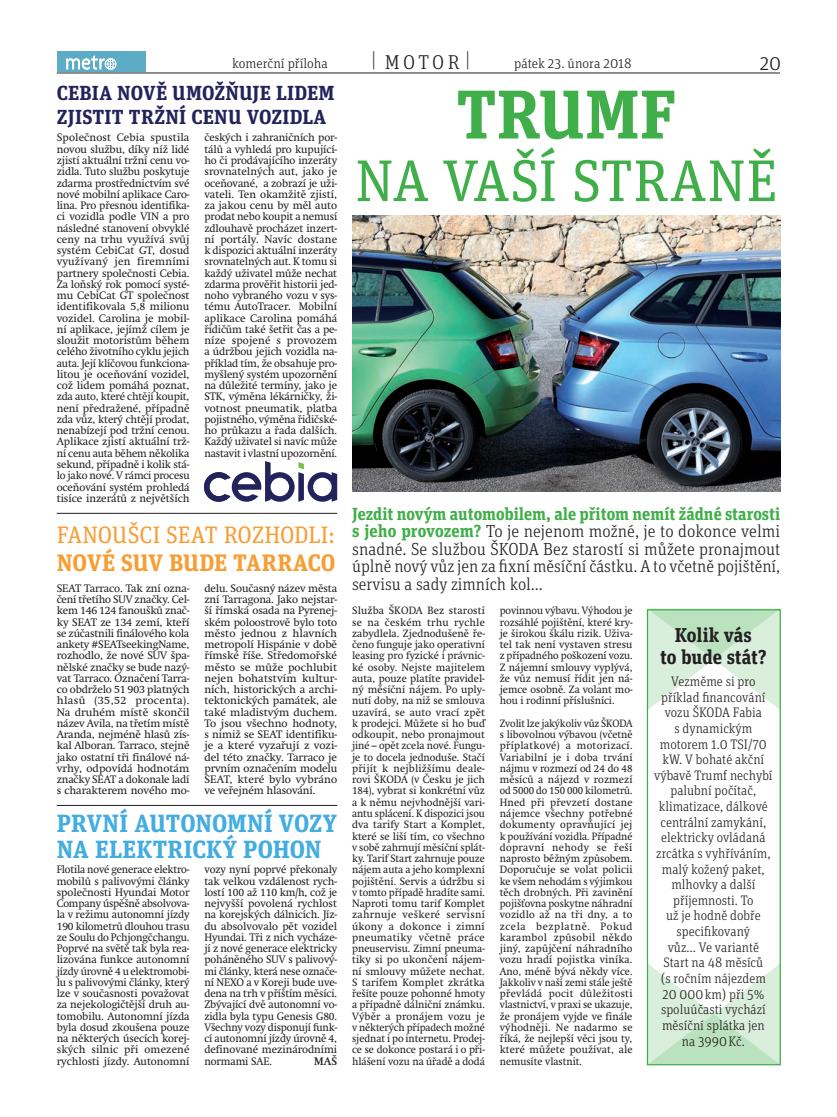
<style>
.page{position:relative;width:837px;height:1117px;background:#fff}
.page>*{position:absolute;margin:0;border:0;box-sizing:border-box;transform-origin:0 0}
.t1{font:700 68.75px "Unit Slab Pro";color:#40ae49}
.t2{font:58.75px "Unit Slab Pro";letter-spacing:-.01em;color:#40ae49}
.t3{font:700 24.88px/26.2px "Unit Slab Pro";letter-spacing:.01em;color:#43ace1}
.t4{font:23.75px/27.5px "Unit Slab Pro";letter-spacing:-.005em;color:#f89d33}
.t5{font:700 23.75px "Unit Slab Pro";letter-spacing:.01em;color:#f89d33}
.t6{font:700 20.25px/23.8px "Unit Slab Pro";letter-spacing:.01em;color:#23235c}
.t7{font:700 20px/22.5px "Unit Slab CE";letter-spacing:-.005em;color:#231f20;text-align:center;scale:.96 1}
.t8{font:300 20px "Unit Slab Pro";letter-spacing:.16em;color:#231f20}
.t9{font:300 17.5px/17.5px "Unit Slab CE";color:#231f20;text-align:justify}
.t10{font:300 13.75px/15.6px "Unit Slab CE";color:#231f20;text-align:center;scale:.96 1}
.t11{font:300 13.75px "Unit Slab Pro";color:#231f20}
.t12{font:10.75px/11.2px "Metro Swift";letter-spacing:-.01em;color:#231f20;text-align:justify}
.t13{font:10.75px/11.2px "Metro Swift";letter-spacing:-.01em;color:#231f20;text-align:justify;scale:.95 1}
.t14{font:700 10.75px "Metro Swift";color:#231f20}
.t15{font:10.5px/11.2px "Metro Swift";letter-spacing:.005em;color:#231f20;text-align:justify}
.t16{font:10.5px/11.2px "Metro Swift";letter-spacing:.005em;color:#231f20;scale:.93 1}
.t17{font:10.5px/11.2px "Metro Swift";letter-spacing:.005em;color:#231f20;text-align:justify;scale:.95 1}
.s1{font-family:"Gotham Narrow"}
.s2{font-weight:700}
.s3{font-weight:700;color:#40ae49}
</style>
<div class="page">
<div style="left:57px;top:51px;width:89px;height:21px;background:#5cacc6"></div>
<svg style="left:66px;top:55px;width:50px;height:15px"></svg>
<hr style="left:57px;top:73px;width:722px;height:1px;background:#231f20">
<svg style="left:648px;top:963px;width:130px;height:100px"></svg>
<svg style="left:648px;top:608px;width:132px;height:102px"></svg>
<img style="left:352px;top:215px;width:428px;height:276px">
<div style="left:646px;top:609px;width:134px;height:456px;border:1px solid #40ae49"></div>
<svg style="left:204px;top:461px;width:133px;height:40px"></svg>
<hr style="left:57px;top:513px;width:280px;height:1px;background:#231f20">
<hr style="left:57px;top:805px;width:280px;height:1px;background:#231f20">
<p class="t11" style="left:232px;top:55px;width:97px">komerční příloha</p>
<h3 class="t8" style="left:371px;top:49px;width:101px"><span class="s1">|</span> motor <span class="s1">|</span></h3>
<p class="t11" style="left:514px;top:54px;width:119px">pátek 23. února 2018</p>
<p class="t8" style="left:759px;top:50px;width:23px">20</p>
<p class="t6" style="left:57px;top:80px;width:278px">CEBIA NOVĚ UMOŽŇUJE LIDEM<br>ZJISTIT TRŽNÍ CENU VOZIDLA</p>
<p class="t12" style="left:204px;top:132px;width:134px">českých i zahraničních por&shy;tálů a vyhledá pro kupující&shy;ho či prodávajícího inzeráty srovnatelných aut, jako je oceňované, a zobrazí je uži&shy;vateli. Ten okamžitě zjistí, za jakou cenu by měl auto prodat nebo koupit a nemusí zdlouhavě procházet inzert&shy;ní portály. Navíc dostane k dispozici aktuální inzeráty srovnatelných aut. K tomu si každý uživatel může nechat zdarma prověřit historii jed&shy;noho vybraného vozu v sys&shy;tému AutoTracer. Mobilní aplikace Carolina pomáhá řidičům také šetřit čas a pe&shy;níze spojené s provozem a údržbou jejich vozidla na&shy;příklad tím, že obsahuje pro&shy;myšlený systém upozornění na důležité termíny, jako je STK, výměna lékárničky, ži&shy;votnost pneumatik, platba pojistného, výměna řidičské&shy;ho průkazu a řada dalších.<br>Každý uživatel si navíc může nastavit i vlastní upozornění.</p>
<p class="t12" style="left:57px;top:132px;width:134px">Společnost Cebia spustila novou službu, díky níž lidé zjistí aktuální tržní cenu vo&shy;zidla. Tuto službu poskytuje zdarma prostřednictvím své nové mobilní aplikace Caro&shy;lina. Pro přesnou identifika&shy;ci vozidla podle VIN a pro následné stanovení obvyklé ceny na trhu využívá svůj systém CebiCat GT, dosud využívaný jen firemními partnery společnosti Cebia.<br>Za loňský rok pomocí systé&shy;mu CebiCat GT společnost identifikovala 5,8 milionu vozidel. Carolina je mobil&shy;ní aplikace, jejímž cílem je sloužit motoristům během celého životního cyklu jejich auta. Její klíčovou funkciona&shy;litou je oceňování vozidel, což lidem pomáhá poznat, zda auto, které chtějí koupit, není předražené, případně zda vůz, který chtějí prodat, nenabízejí pod tržní cenou.<br>Aplikace zjistí aktuální trž&shy;ní cenu auta během několika sekund, případně i kolik stá&shy;lo jako nové. V rámci procesu oceňování systém prohledá tisíce inzerátů z největších</p>
<p class="t4" style="left:57px;top:520px;width:280px">FANOUŠCI SEAT ROZHODLI:<br><span class="s2">NOVÉ SUV</span></p>
<p class="t5" style="left:169px;top:545px;width:168px">BUDE TARRACO</p>
<p class="t12" style="left:204px;top:582px;width:134px">delu. Současný název města zní Tarragona. Jako nejstar&shy;ší římská osada na Pyrenej&shy;ském poloostrově bylo toto město jednou z hlavních metropolí Hispánie v době římské říše. Středomořské město se může pochlubit nejen bohatstvím kultur&shy;ních, historických a archi&shy;tektonických památek, ale také mladistvým duchem.<br>To jsou všechno hodnoty, s nimiž se SEAT identifiku&shy;je a které vyzařují z vozi&shy;del této značky. Tarraco je prvním označením modelu SEAT, které bylo vybráno ve veřejném hlasování.</p>
<p class="t12" style="left:57px;top:582px;width:134px">SEAT Tarraco. Tak zní ozna&shy;čení třetího SUV značky. Cel&shy;kem 146 124 fanoušků znač&shy;ky SEAT ze 134 zemí, kteří se zúčastnili finálového kola ankety #SEATseekingName, rozhodlo, že nové SUV špa&shy;nělské značky se bude nazý&shy;vat Tarraco. Označení Tarra&shy;co obdrželo 51 903 platných hlasů (35,52 procenta).<br>Na druhém místě skončil název Avila, na třetím místě Aranda, nejméně hlasů zís&shy;kal Alboran. Tarraco, stejně jako ostatní tři finálové ná&shy;vrhy, odpovídá hodnotám značky SEAT a dokonale ladí s charakterem nového mo-</p>
<p class="t3" style="left:57px;top:808px;width:281px">PRVNÍ AUTONOMNÍ VOZY<br>NA ELEKTRICKÝ POHON</p>
<p class="t12" style="left:204px;top:863px;width:134px">vozy nyní poprvé překonaly tak velkou vzdálenost rych&shy;lostí 100 až 110 km/h, což je nejvyšší povolená rychlost na korejských dálnicích. Jíz&shy;du absolvovalo pět vozidel Hyundai. Tři z nich vycháze&shy;jí z nové generace elektricky poháněného SUV s palivový&shy;mi články, která nese označe&shy;ní NEXO a v Koreji bude uve&shy;dena na trh v příštím měsíci.<br>Zbývající dvě autonomní vo&shy;zidla byla typu Genesis G80.<br>Všechny vozy disponují funk&shy;cí autonomní jízdy úrovně 4, definované mezinárodními normami SAE.</p>
<p class="t13" style="left:57px;top:863px;width:141px">Flotila nové generace elektro&shy;mobilů s palivovými články společnosti Hyundai Motor Company úspěšně absolvova&shy;la v režimu autonomní jízdy 190 kilometrů dlouhou trasu ze Soulu do Pchjongčchangu.<br>Poprvé na světě tak byla rea&shy;lizována funkce autonomní jízdy úrovně 4 u elektromobi&shy;lu s palivovými články, který lze v současnosti považovat za nejekologičtější druh au&shy;tomobilu. Autonomní jízda byla dosud zkoušena pouze na některých úsecích korej&shy;ských silnic při omezené rychlosti jízdy. Autonomní</p>
<p class="t14" style="left:314px;top:1054px;width:24px">MAŠ</p>
<p class="t1" style="left:456px;top:64px;width:174px">TRUMF</p>
<p class="t2" style="left:355px;top:141px;width:423px">NA VAŠÍ STRA NĚ</p>
<p class="t9" style="left:352px;top:504px;width:429px"><span class="s3">Jezdit novým automobilem, ale přitom nemít žádné starosti s jeho provozem?</span> To je nejenom možné, je to dokonce velmi snadné. Se službou Škoda Bez starostí si můžete pronajmout úplně nový vůz jen za fixní měsíční částku. A to včetně pojištění, servisu a sady zimních kol…</p>
<p class="t17" style="left:499px;top:605px;width:141px">povinnou výbavu. Výhodou je rozsáhlé pojištění, které kry&shy;je širokou škálu rizik. Uživa&shy;tel tak není vystaven stresu z případného poškození vozu.<br>Z nájemní smlouvy vyplývá, že vůz nemusí řídit jen ná&shy;jemce osobně. Za volant mo&shy;hou i rodinní příslušníci.</p>
<p class="t16" style="left:499px;top:717px;width:144px">Zvolit lze jakýkoliv vůz Škoda<br>s libovolnou výbavou (včetně příplatkové) a motorizací.<br>Variabilní je i doba trvání nájmu v rozmezí od 24 do 48 měsíců a nájezd v rozmezí od 5000 do 150 000 kilometrů.<br>Hned při převzetí dostane nájemce všechny potřebné dokumenty opravňující jej k používání vozidla. Případné dopravní nehody se řeší naprosto běžným způsobem.<br>Doporučuje se volat policii ke všem nehodám s výjimkou těch drobných. Při zavinění pojišťovna poskytne náhradní vozidlo až na tři dny, a to zcela bezplatně. Pokud karambol způsobil někdo jiný, zapůjčení náhradního vozu hradí pojistka viníka.<br>Ano, méně bývá někdy více.<br>Jakkoliv v naší zemi stále ještě převládá pocit důležitosti vlastnictví, v praxi se ukazuje, že pronájem vyjde ve finále výhodněji. Ne nadarmo se říká, že nejlepší věci jsou ty, které můžete používat, ale nemusíte vlastnit.</p>
<p class="t15" style="left:352px;top:605px;width:51px">Služba Škoda</p>
<p class="t15" style="left:352px;top:605px;width:134px;text-indent:75px">Bez starostí se na českém trhu rychle zabydlela. Zjednodušeně ře&shy;čeno funguje jako operativní leasing pro fyzické i právnic&shy;ké osoby. Nejste majitelem auta, pouze platíte pravidel&shy;ný měsíční nájem. Po uply&shy;nutí doby, na niž se smlouva uzavírá, se auto vrací zpět k prodejci. Můžete si ho buď odkoupit, nebo pronajmout jiné – opět zcela nové. Fungu&shy;je to docela jednoduše. Stačí přijít k nejbližšímu deale&shy;rovi Škoda</p>
<p class="t7" style="left:660px;top:622px;width:112px">Kolik vás<br>to bude stát?</p>
<p class="t10" style="left:654px;top:672px;width:125px">Vezměme si pro příklad financování vozu ŠkodA Fabia<br>s dynamickým motorem 1.0 TSI/70 kW. V bohaté akční výbavě Trumf nechybí palubní počítač, klimatizace, dálkové centrální zamykání, elektricky ovládaná zrcátka s vyhříváním, malý kožený paket, mlhovky a další příjemnosti. To<br>už je hodně dobře specifikovaný<br>vůz… Ve variantě<br>Start na 48 měsíců<br>(s ročním nájezdem<br>20 000km) při 5% spoluúčasti vychází měsíční splátka jen na 3990 Kč.</p>
<p class="t15" style="left:352px;top:774px;width:134px;text-indent:59px">(v Česku je jich 184), vybrat si konkrétní vůz a k němu nejvhodnější vari&shy;antu splácení. K dispozici jsou dva tarify Start a Komplet, které se liší tím, co všechno v sobě zahrnují měsíční splát&shy;ky. Tarif Start zahrnuje pouze nájem auta a jeho komplexní pojištění. Servis a údržbu si v tomto případě hradíte sami.<br>Naproti tomu tarif Komplet zahrnuje veškeré servisní úkony a dokonce i zimní pneumatiky včetně práce pneuservisu. Zimní pneuma&shy;tiky si po ukončení nájem&shy;ní smlouvy můžete nechat.<br>S tarifem Komplet zkrátka řešíte pouze pohonné hmoty a případně dálniční známku.<br>Výběr a pronájem vozu je v některých případech možné sjednat i po internetu. Prodej&shy;ce se dokonce postará i o při&shy;hlášení vozu na úřadě a dodá</p>
</div>
